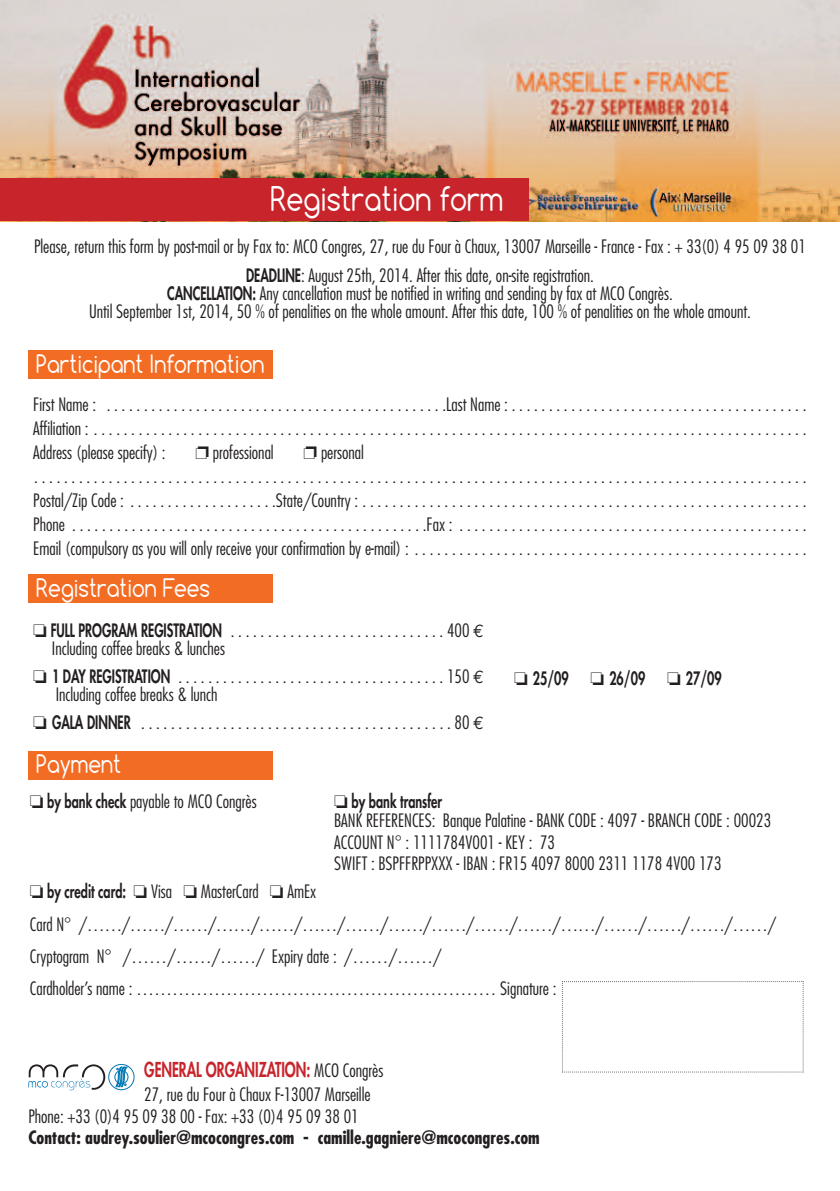
<style>
.page{position:relative;width:840px;height:1191px;background:#fff}
.page>*{position:absolute;margin:0;border:0;box-sizing:border-box;transform-origin:0 0}
.t1{font:32px "Comfortaa";color:#fff;scale:.85 1}
.t2{font:24px "Comfortaa";color:#fff;scale:.85 1}
.t3{font:800 20px "Futura";color:#c8242b;scale:.7 1}
.t4{font:300 condensed 18px/24px "Futura";color:#231f20}
.t5{font:700 condensed 18px "Futura";color:#231f20}
.t6{font:800 18px "Futura";color:#231f20;scale:.7 1}
.s1{font-weight:800;font-stretch:normal}
.s2{font-family:"Euro Mono";font-weight:400;font-stretch:normal}
.s3{font-weight:300;font-stretch:condensed;font-size:18px;color:#231f20}
</style>
<div class="page">
<img style="left:0;top:0;width:839px;height:221px">
<div style="left:0;top:179px;width:528px;height:42px;background:#c8242b"></div>
<div style="left:28px;top:350px;width:244px;height:29px;background:#f36c24"></div>
<div style="left:28px;top:574px;width:244px;height:29px;background:#f36c24"></div>
<div style="left:28px;top:751px;width:244px;height:28px;background:#f36c24"></div>
<svg style="left:561px;top:981px;width:242px;height:91px"></svg>
<div style="left:108px;top:1064px;width:26px;height:26px;border:1px solid #0077b5;border-radius:50%"></div>
<svg style="left:115px;top:1066px;width:13px;height:21px"></svg>
<svg style="left:28px;top:1064px;width:77px;height:26px"></svg>
<h1 class="t1" style="left:270px;top:181px;width:275px">Registration form</h1>
<p class="t4" style="left:34px;top:234px;width:773px;line-height:28px;text-align:center">Please, return this form by post-mail or by Fax to: MCO Congres, 27, rue du Four à Chaux, 13007 Marseille - France - Fax : + 33(0) 4 95 09 38 01<br><span class="s1">DEADLINE</span>: August 25th, 2014. After this date, on-site registration.</p>
<p class="t4" style="left:89px;top:285px;width:663px;line-height:18px;text-align:center"><span class="s1">CANCELLATION:</span> Any cancellation must be notified in writing and sending by fax at MCO Congrès.<br>Until September 1st, 2014, 50 % of penalities on the whole amount. After this date, 100 % of penalities on the whole amount.</p>
<h2 class="t2" style="left:36px;top:350px;width:270px">Participant Information</h2>
<p class="t4" style="left:33px;top:394px;width:774px;text-align:justify">First Name : . . . . . . . . . . . . . . . . . . . . . . . . . . . . . . . . . . . . . . . . . . . . . .Last Name : . . . . . . . . . . . . . . . . . . . . . . . . . . . . . . . . . . . . . . . .<br>Affiliation : . . . . . . . . . . . . . . . . . . . . . . . . . . . . . . . . . . . . . . . . . . . . . . . . . . . . . . . . . . . . . . . . . . . . . . . . . . . . . . . . . . . . . . . . . . . . . . . .<br>Address (please specify) :</p>
<p class="t4" style="left:213px;top:442px;width:62px">professional</p>
<p class="t4" style="left:33px;top:442px;width:774px;text-indent:287px">personal<br>. . . . . . . . . . . . . . . . . . . . . . . . . . . . . . . . . . . . . . . . . . . . . . . . . . . . . . . . . . . . . . . . . . . . . . . . . . . . . . . . . . . . . . . . . . . . . . . . . . . . . . . .<br>Postal/Zip Code : . . . . . . . . . . . . . . . . . . . .State/Country : . . . . . . . . . . . . . . . . . . . . . . . . . . . . . . . . . . . . . . . . . . . . . . . . . . . . . . . . . . . .<br>Phone . . . . . . . . . . . . . . . . . . . . . . . . . . . . . . . . . . . . . . . . . . . . . . . .Fax : . . . . . . . . . . . . . . . . . . . . . . . . . . . . . . . . . . . . . . . . . . . . . . .<br>Email (compulsory as you will only receive your confirmation by e-mail) : . . . . . . . . . . . . . . . . . . . . . . . . . . . . . . . . . . . . . . . . . . . . . . . . . . . . .</p>
<h2 class="t2" style="left:36px;top:574px;width:206px">Registration Fees</h2>
<p class="t4" style="left:52px;top:622px;width:433px;line-height:18px;text-indent:-19px">□ <span class="s1">FULL PROGRAM REGISTRATION</span> . . . . . . . . . . . . . . . . . . . . . . . . . . . . . 400 <span class="s2">€<br></span>Including coffee breaks &amp; lunches</p>
<p class="t4" style="left:56px;top:668px;width:429px;line-height:18px;text-indent:-22px">□ <span class="s1">1 DAY REGISTRATION</span> . . . . . . . . . . . . . . . . . . . . . . . . . . . . . . . . . . . . 150 <span class="s2">€<br></span>Including coffee breaks &amp; lunch</p>
<p class="t4" style="left:33px;top:711px;width:452px">□ <span class="s1">GALA DINNER</span> . . . . . . . . . . . . . . . . . . . . . . . . . . . . . . . . . . . . . . . . . . 80 <span class="s2">€</span></p>
<h2 class="t2" style="left:36px;top:751px;width:101px">Payment</h2>
<p class="t6" style="left:513px;top:669px;width:298px">□ 25/09 □ 26/09 □ 27/09</p>
<p class="t4" style="left:30px;top:790px;width:228px">□ <span class="s1">by bank check</span> payable to MCO Congrès</p>
<p class="t4" style="left:334px;top:792px;width:438px;line-height:19.4px">□ <span class="s1">by bank transfer<br></span>BANK REFERENCES: Banque Palatine - BANK CODE : 4097 - BRANCH CODE : 00023</p>
<p class="t4" style="left:334px;top:832px;width:389px;line-height:21.6px">ACCOUNT N° : 1111784V001 - KEY : 73<br>SWIFT : BSPFFRPPXXX - IBAN : FR15 4097 8000 2311 1178 4V00 173</p>
<p class="t4" style="left:30px;top:876px;width:747px;line-height:32.2px">□ <span class="s1">by credit card:</span> □ Visa □ MasterCard □ AmEx<br>Card N° /……/……/……/……/……/……/……/……/……/……/……/……/……/……/……/……/ Cryptogram N° /……/……/……/ Expiry date : /……/……/<br>Cardholder’s name : …………………………………………………… Signature :</p>
<p class="t3" style="left:144px;top:1059px;width:343px">GENERAL ORGANIZATION: <span class="s3">MCO Congrès</span></p>
<p class="t4" style="left:28px;top:1084px;width:343px;line-height:21.6px;text-indent:116px">27, rue du Four à Chaux F-13007 Marseille<br>Phone: +33 (0)4 95 09 38 00 - Fax: +33 (0)4 95 09 38 01</p>
<p class="t5" style="left:28px;top:1130px;width:512px">Contact: audrey.soulier@mcocongres.com - camille.gagniere@mcocongres.com</p>
</div>
